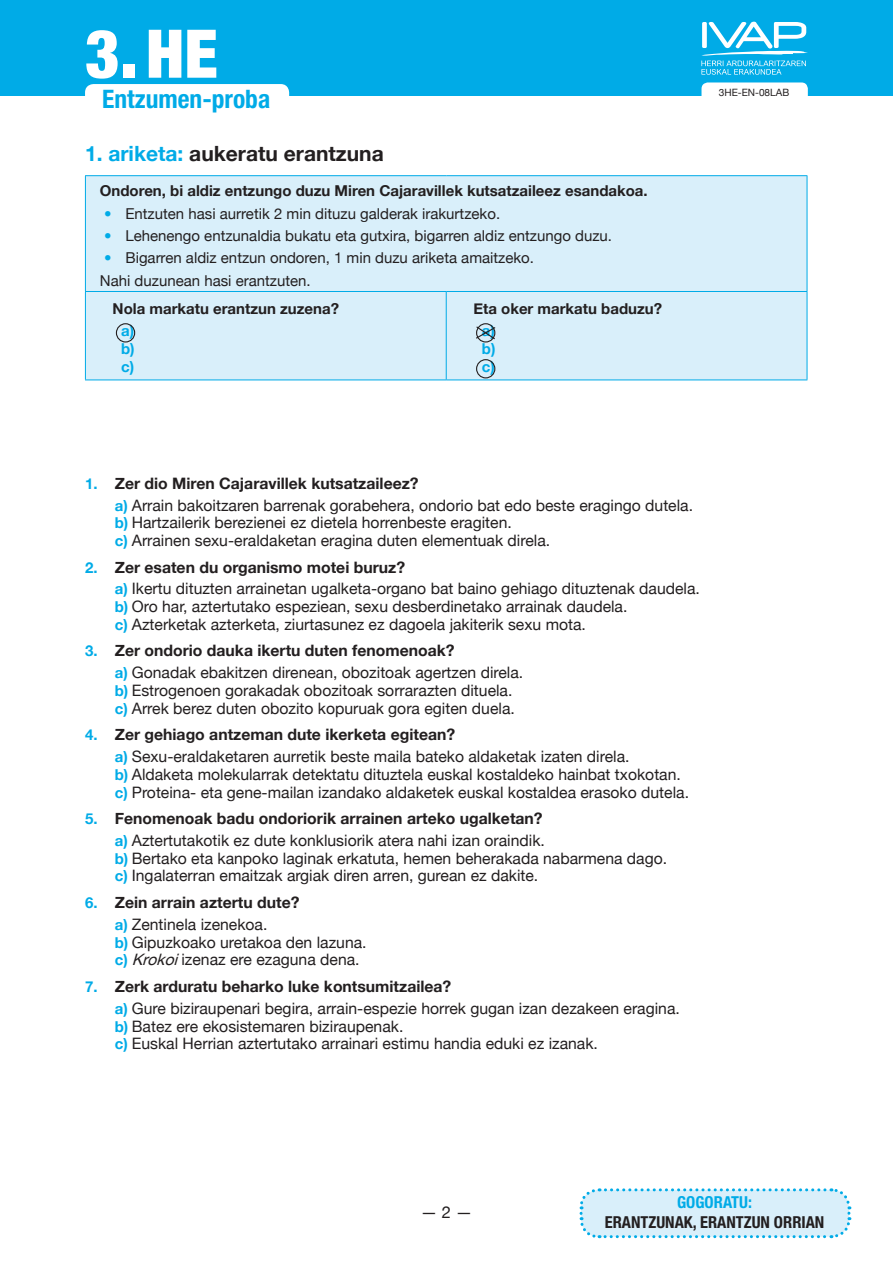
<style>
.page{position:relative;width:893px;height:1263px;background:#fff}
.page>*{position:absolute;margin:0;border:0;box-sizing:border-box;transform-origin:0 0}
.t1{font:900 condensed 67.2px "Helvetica Neue LT Pro";color:#fff}
.t2{font:700 condensed 25.5px "Helvetica Neue LT Pro";color:#00abe7}
.AriketaIzenburua{font:700 21px "Helvetica Neue";color:#231f20}
.t3{font:700 condensed 16.5px "Helvetica Neue LT Pro";color:#231f20}
.t4{font:700 condensed 16.5px "Helvetica Neue LT Pro";color:#00abe7}
.t5{font:16.5px "Helvetica Neue";color:#231f20}
.Erantzuna{font:15.75px "Helvetica Neue";color:#231f20}
.Galdera{font:700 15.75px "Helvetica Neue";color:#231f20}
.Ariketenazalpena{font:15px "Helvetica Neue";color:#231f20}
.Ariketenazalpena-2{font:700 15px "Helvetica Neue";color:#231f20}
.Normala{font:700 15px "Helvetica Neue";color:#231f20}
.Erantzuna-2{font:700 15px "Helvetica Neue";color:#00abe7}
.t6{font:10.05px "Helvetica Neue";color:#231f20}
.s1{color:#00abe7}
.s2{font-weight:700;color:#00abe7}
.s3{font-size:15px;color:#00abe7}
.s4{font-weight:700;font-size:15px;color:#00abe7}
.s5{font-style:italic}
</style>
<div class="page">
<div style="left:0;top:0;width:893px;height:96px;background:#00abe7"></div>
<div style="left:85px;top:84px;width:204px;height:27px;background:#fff;border-radius:9px"></div>
<svg style="left:701px;top:22px;width:107px;height:53px"></svg>
<div style="left:701px;top:82px;width:107px;height:20px;background:#fff;border-radius:6px"></div>
<svg style="left:579px;top:1188px;width:273px;height:51px;background:#d1edf9"></svg>
<div style="left:86px;top:176px;width:721px;height:204px;background:#d9effa"></div>
<hr style="left:85px;top:175px;width:361px;height:1px;background:#00abe7">
<hr style="left:85px;top:176px;width:1px;height:115px;background:#00abe7">
<hr style="left:446px;top:175px;width:361px;height:1px;background:#00abe7">
<hr style="left:807px;top:176px;width:1px;height:115px;background:#00abe7">
<hr style="left:85px;top:291px;width:361px;height:1px;background:#00abe7">
<hr style="left:85px;top:292px;width:1px;height:88px;background:#00abe7">
<hr style="left:446px;top:291px;width:361px;height:1px;background:#00abe7">
<hr style="left:446px;top:292px;width:1px;height:88px;background:#00abe7">
<hr style="left:807px;top:292px;width:1px;height:88px;background:#00abe7">
<hr style="left:85px;top:380px;width:361px;height:1px;background:#00abe7">
<hr style="left:446px;top:380px;width:361px;height:1px;background:#00abe7">
<div style="left:116px;top:323px;width:19px;height:19px;border:1px solid #231f20;border-radius:50%"></div>
<div style="left:476px;top:323px;width:19px;height:19px;border:1px solid #231f20;border-radius:50%"></div>
<div style="left:476px;top:359px;width:19px;height:19px;border:1px solid #231f20;border-radius:50%"></div>
<svg style="left:475px;top:325px;width:22px;height:15px"></svg>
<h1 class="t1" style="left:85px;top:12px;width:134px">3.HE</h1>
<h2 class="t2" style="left:102px;top:83px;width:169px">Entzumen-proba</h2>
<p class="AriketaIzenburua" style="left:85px;top:140px;width:300px"><span class="s1">1. ariketa:</span> aukeratu erantzuna</p>
<p class="Ariketenazalpena-2" style="left:100px;top:182px;width:549px">Ondoren, bi aldiz entzungo duzu Miren Cajaravillek kutsatzaileez esandakoa.</p>
<p class="Ariketenazalpena" style="left:104px;top:204px;width:398px"><span class="s2">•</span> Entzuten hasi aurretik 2 min dituzu galderak irakurtzeko.</p>
<p class="Ariketenazalpena" style="left:104px;top:226px;width:509px"><span class="s2">•</span> Lehenengo entzunaldia bukatu eta gutxira, bigarren aldiz entzungo duzu.</p>
<p class="Ariketenazalpena" style="left:104px;top:249px;width:431px"><span class="s2">•</span> Bigarren aldiz entzun ondoren, 1 min duzu ariketa amaitzeko.</p>
<p class="Ariketenazalpena" style="left:100px;top:271px;width:212px">Nahi duzunean hasi erantzuten.</p>
<p class="Normala" style="left:113px;top:300px;width:228px">Nola markatu erantzun zuzena?</p>
<p class="Erantzuna-2" style="left:121px;top:322px;width:15px">a)</p>
<p class="Erantzuna-2" style="left:121px;top:339px;width:15px">b)</p>
<p class="Erantzuna-2" style="left:121px;top:357px;width:15px">c)</p>
<p class="Normala" style="left:473px;top:300px;width:190px">Eta oker markatu baduzu?</p>
<p class="Erantzuna-2" style="left:482px;top:322px;width:15px">a)</p>
<p class="Erantzuna-2" style="left:482px;top:339px;width:15px">b)</p>
<p class="Erantzuna-2" style="left:482px;top:357px;width:15px">c)</p>
<p class="t6" style="left:719px;top:86px;width:72px">3HE-EN-08LAB</p>
<p class="Galdera" style="left:85px;top:473px;width:335px"><span class="s3">1.</span> Zer dio Miren Cajaravillek kutsatzaileez?</p>
<p class="Erantzuna" style="left:115px;top:496px;width:580px"><span class="s4">a)</span> Arrain bakoitzaren barrenak gorabehera, ondorio bat edo beste eragingo dutela.</p>
<p class="Erantzuna" style="left:115px;top:513px;width:399px"><span class="s4">b)</span> Hartzailerik berezienei ez dietela horrenbeste eragiten.</p>
<p class="Erantzuna" style="left:115px;top:531px;width:437px"><span class="s4">c)</span> Arrainen sexu-eraldaketan eragina duten elementuak direla.</p>
<p class="Galdera" style="left:85px;top:557px;width:322px"><span class="s3">2.</span> Zer esaten du organismo motei buruz?</p>
<p class="Erantzuna" style="left:115px;top:579px;width:587px"><span class="s4">a)</span> Ikertu dituzten arrainetan ugalketa-organo bat baino gehiago dituztenak daudela.</p>
<p class="Erantzuna" style="left:115px;top:597px;width:514px"><span class="s4">b)</span> Oro har, aztertutako espeziean, sexu desberdinetako arrainak daudela.</p>
<p class="Erantzuna" style="left:115px;top:615px;width:473px"><span class="s4">c)</span> Azterketak azterketa, ziurtasunez ez dagoela jakiterik sexu mota.</p>
<p class="Galdera" style="left:85px;top:641px;width:371px"><span class="s3">3.</span> Zer ondorio dauka ikertu duten fenomenoak?</p>
<p class="Erantzuna" style="left:115px;top:663px;width:410px"><span class="s4">a)</span> Gonadak ebakitzen direnean, obozitoak agertzen direla.</p>
<p class="Erantzuna" style="left:115px;top:681px;width:399px"><span class="s4">b)</span> Estrogenoen gorakadak obozitoak sorrarazten dituela.</p>
<p class="Erantzuna" style="left:115px;top:699px;width:402px"><span class="s4">c)</span> Arrek berez duten obozito kopuruak gora egiten duela.</p>
<p class="Galdera" style="left:85px;top:725px;width:372px"><span class="s3">4.</span> Zer gehiago antzeman dute ikerketa egitean?</p>
<p class="Erantzuna" style="left:115px;top:747px;width:516px"><span class="s4">a)</span> Sexu-eraldaketaren aurretik beste maila bateko aldaketak izaten direla.</p>
<p class="Erantzuna" style="left:115px;top:765px;width:568px"><span class="s4">b)</span> Aldaketa molekularrak detektatu dituztela euskal kostaldeko hainbat txokotan.</p>
<p class="Erantzuna" style="left:115px;top:783px;width:576px"><span class="s4">c)</span> Proteina- eta gene-mailan izandako aldaketek euskal kostaldea erasoko dutela.</p>
<p class="Galdera" style="left:85px;top:809px;width:459px"><span class="s3">5.</span> Fenomenoak badu ondoriorik arrainen arteko ugalketan?</p>
<p class="Erantzuna" style="left:115px;top:831px;width:432px"><span class="s4">a)</span> Aztertutakotik ez dute konklusiorik atera nahi izan oraindik.</p>
<p class="Erantzuna" style="left:115px;top:849px;width:554px"><span class="s4">b)</span> Bertako eta kanpoko laginak erkatuta, hemen beherakada nabarmena dago.</p>
<p class="Erantzuna" style="left:115px;top:866px;width:425px"><span class="s4">c)</span> Ingalaterran emaitzak argiak diren arren, gurean ez dakite.</p>
<p class="Galdera" style="left:85px;top:893px;width:216px"><span class="s3">6.</span> Zein arrain aztertu dute?</p>
<p class="Erantzuna" style="left:115px;top:915px;width:154px"><span class="s4">a)</span> Zentinela izenekoa.</p>
<p class="Erantzuna" style="left:115px;top:933px;width:253px"><span class="s4">b)</span> Gipuzkoako uretakoa den lazuna.</p>
<p class="Erantzuna" style="left:115px;top:950px;width:246px"><span class="s4">c)</span> <span class="s5">Krokoi</span>izenaz ere ezaguna dena.</p>
<p class="Galdera" style="left:85px;top:976px;width:368px"><span class="s3">7.</span> Zerk arduratu beharko luke kontsumitzailea?</p>
<p class="Erantzuna" style="left:115px;top:999px;width:567px"><span class="s4">a)</span> Gure biziraupenari begira, arrain-espezie horrek gugan izan dezakeen eragina.</p>
<p class="Erantzuna" style="left:115px;top:1016px;width:290px"><span class="s4">b)</span> Batez ere ekosistemaren biziraupenak.</p>
<p class="Erantzuna" style="left:115px;top:1034px;width:485px"><span class="s4">c)</span> Euskal Herrian aztertutako arrainari estimu handia eduki ez izanak.</p>
<p class="t5" style="left:421px;top:1202px;width:53px">— 2 —</p>
<p class="t4" style="left:677px;top:1192px;width:76px">GOGORATU:</p>
<p class="t3" style="left:605px;top:1212px;width:221px">ERANTZUNAK, ERANTZUN ORRIAN</p>
</div>
